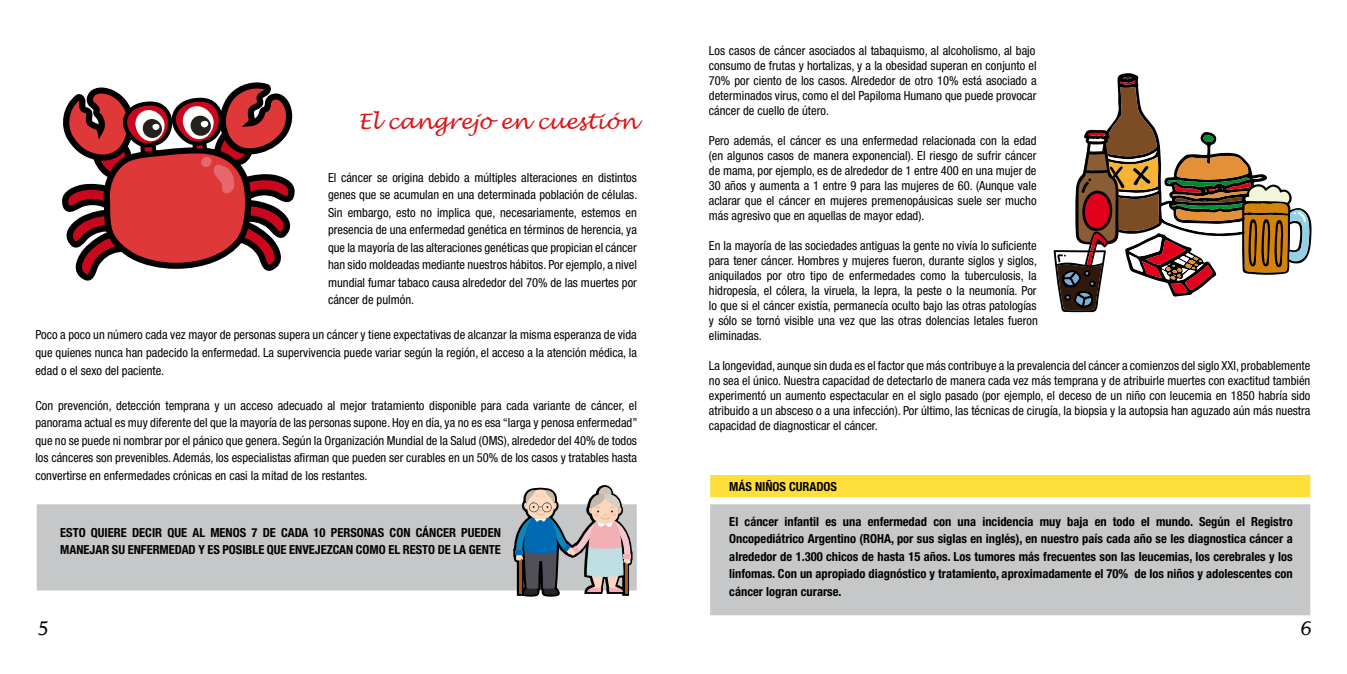
<style>
.page{position:relative;width:1347px;height:674px;background:#fff}
.page>*{position:absolute;margin:0;border:0;box-sizing:border-box;transform-origin:0 0}
.t1{font:italic 21.25px "Lucida Handwriting";color:#db1619}
.t2{font:italic 18.75px "Lucida Handwriting";color:#000}
.t3{font:condensed 12.5px/15px "Helvetica Neue LT Std";color:#000;text-align:justify}
.t4{font:700 condensed 12.5px/17.5px "Helvetica Neue LT Std";color:#000}
</style>
<div class="page">
<div style="left:35px;top:502px;width:603px;height:89px;background:#c6c7c8;border:1px solid #fff"></div>
<svg style="left:511px;top:485px;width:125px;height:112px"></svg>
<div style="left:709px;top:502px;width:602px;height:114px;background:#c6c7c8;border:1px solid #fff"></div>
<div style="left:709px;top:473px;width:602px;height:25px;background:#ffdf3a;border:1px solid #fff"></div>
<svg style="left:62px;top:82px;width:233px;height:199px"></svg>
<svg style="left:1053px;top:73px;width:259px;height:239px"></svg>
<h1 class="t1" style="left:358px;top:109px;width:280px">El cangrejo en cuestión</h1>
<p class="t3" style="left:328px;top:168px;width:311px;line-height:17.5px">El cáncer se origina debido a múltiples alteraciones en distintos genes que se acumulan en una determinada población de células.<br>Sin embargo, esto no implica que, necesariamente, estemos en presencia de una enfermedad genética en términos de herencia, ya que la mayoría de las alteraciones genéticas que propician el cáncer han sido moldeadas mediante nuestros hábitos. Por ejemplo, a nivel mundial fumar tabaco causa alrededor del 70% de las muertes por cáncer de pulmón.</p>
<p class="t3" style="left:35px;top:326px;width:603px;line-height:17.5px">Poco a poco un número cada vez mayor de personas supera un cáncer y tiene expectativas de alcanzar la misma esperanza de vida que quienes nunca han padecido la enfermedad. La supervivencia puede variar según la región, el acceso a la atención médica, la edad o el sexo del paciente.</p>
<p class="t3" style="left:35px;top:396px;width:603px;line-height:17.5px">Con prevención, detección temprana y un acceso adecuado al mejor tratamiento disponible para cada variante de cáncer, el panorama actual es muy diferente del que la mayoría de las personas supone. Hoy en día, ya no es esa “larga y penosa enfermedad” que no se puede ni nombrar por el pánico que genera. Según la Organización Mundial de la Salud (OMS), alrededor del 40% de todos los cánceres son prevenibles. Además, los especialistas afirman que pueden ser curables en un 50% de los casos y tratables hasta convertirse en enfermedades crónicas en casi la mitad de los restantes.</p>
<p class="t4" style="left:60px;top:523px;width:442px">ESTO QUIERE DECIR QUE AL MENOS 7 DE CADA 10 PERSONAS CON CÁNCER PUEDEN<br>MANEJAR SU ENFERMEDAD Y ES POSIBLE QUE ENVEJEZCAN COMO EL RESTO DE LA GENTE</p>
<h2 class="t2" style="left:35px;top:616px;width:14px">5</h2>
<p class="t3" style="left:709px;top:43px;width:329px">Los casos de cáncer asociados al tabaquismo, al alcoholismo, al bajo consumo de frutas y hortalizas, y a la obesidad superan en conjunto el 70% por ciento de los casos. Alrededor de otro 10% está asociado a determinados virus, como el del Papiloma Humano que puede provocar cáncer de cuello de útero.</p>
<p class="t3" style="left:709px;top:133px;width:329px">Pero además, el cáncer es una enfermedad relacionada con la edad (en algunos casos de manera exponencial). El riesgo de sufrir cáncer de mama, por ejemplo, es de alrededor de 1 entre 400 en una mujer de 30 años y aumenta a 1 entre 9 para las mujeres de 60. (Aunque vale aclarar que el cáncer en mujeres premenopáusicas suele ser mucho más agresivo que en aquellas de mayor edad).</p>
<p class="t3" style="left:709px;top:238px;width:330px">En la mayoría de las sociedades antiguas la gente no vivía lo suficiente para tener cáncer. Hombres y mujeres fueron, durante siglos y siglos, aniquilados por otro tipo de enfermedades como la tuberculosis, la hidropesía, el cólera, la viruela, la lepra, la peste o la neumonía. Por lo que si el cáncer existía, permanecía oculto bajo las otras patologías y sólo se tornó visible una vez que las otras dolencias letales fueron eliminadas.</p>
<p class="t3" style="left:709px;top:358px;width:603px">La longevidad, aunque sin duda es el factor que más contribuye a la prevalencia del cáncer a comienzos del siglo XXI, probablemente no sea el único. Nuestra capacidad de detectarlo de manera cada vez más temprana y de atribuirle muertes con exactitud también experimentó un aumento espectacular en el siglo pasado (por ejemplo, el deceso de un niño con leucemia en 1850 habría sido atribuido a un absceso o a una infección). Por último, las técnicas de cirugía, la biopsia y la autopsia han aguzado aún más nuestra capacidad de diagnosticar el cáncer.</p>
<p class="t4" style="left:729px;top:477px;width:109px">MÁS NIÑOS CURADOS</p>
<p class="t4" style="left:729px;top:512px;width:565px;text-align:justify">El cáncer infantil es una enfermedad con una incidencia muy baja en todo el mundo. Según el Registro Oncopediátrico Argentino (ROHA, por sus siglas en inglés), en nuestro país cada año se les diagnostica cáncer a alrededor de 1.300 chicos de hasta 15 años. Los tumores más frecuentes son las leucemias, los cerebrales y los linfomas. Con un apropiado diagnóstico y tratamiento, aproximadamente el 70% de los niños y adolescentes con cáncer logran curarse.</p>
<h2 class="t2" style="left:1298px;top:616px;width:14px">6</h2>
</div>
